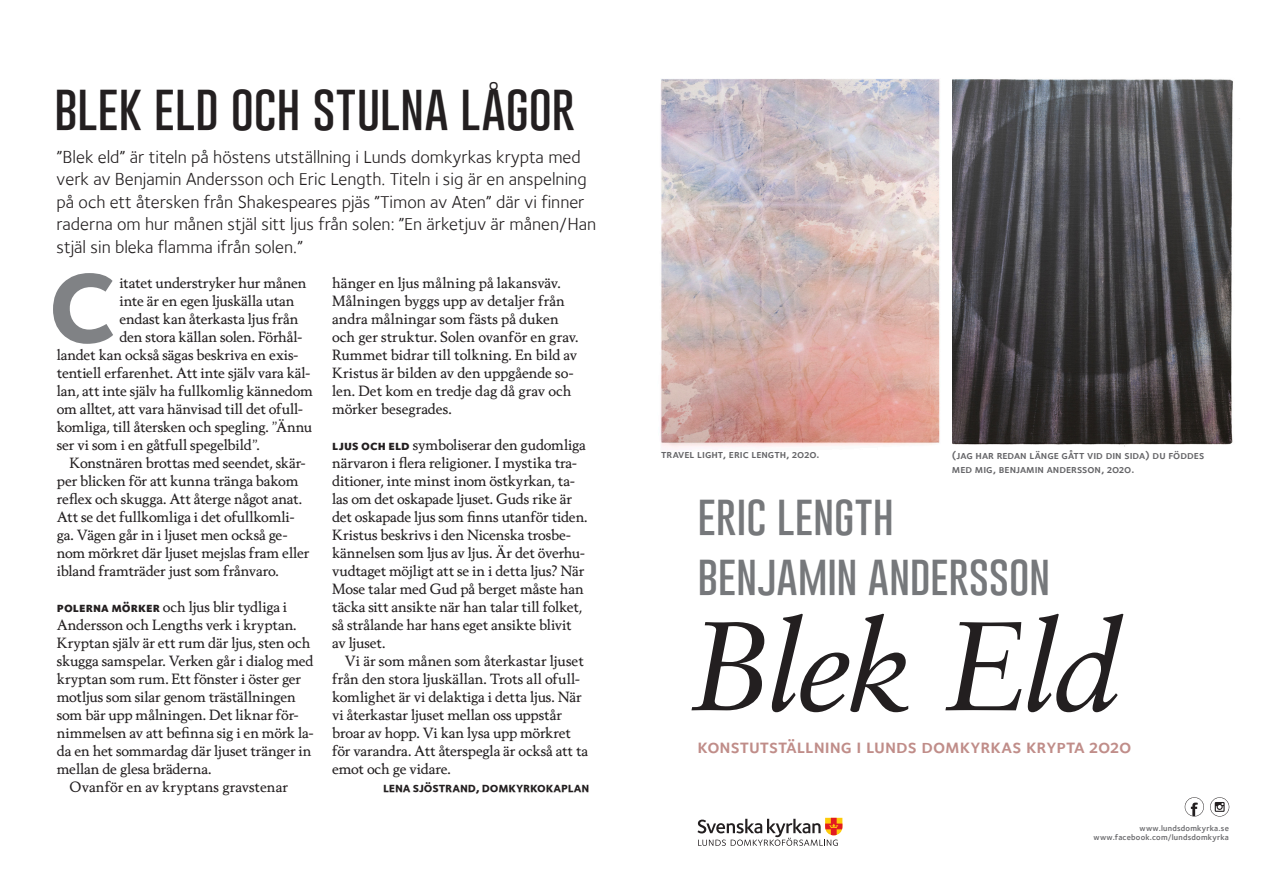
<style>
.page{position:relative;width:1263px;height:893px;background:#fff}
.page>*{position:absolute;margin:0;border:0;box-sizing:border-box;transform-origin:0 0}
.t1{font:italic 126.45px "Sabon LT";letter-spacing:-.045em;color:#231f20}
.t2{font:100.95px "Foundry Sterling Extra Bold OSF";color:#808285}
.t3{font:100 47.7px "Gobold";letter-spacing:-.005em;color:#231f20}
.t4{font:100 41.85px "Gobold";letter-spacing:-.005em;color:#76787b}
.t5{font:19.5px "Foundry Sterling Demi Expert";color:#c08d89}
._01_ingress_foundry{font:18px/22.8px "Foundry Sterling Book OSF";color:#231f20}
._03_Brödtext_första{font:14.25px/18px "Berling Nova Text Pro";letter-spacing:-.01em;color:#231f20}
._03_Brödtext_indrag{font:14.25px/18px "Berling Nova Text Pro";letter-spacing:-.005em;color:#231f20}
.Byline{font:13.5px "Foundry Sterling Bold Expert";letter-spacing:-.01em;color:#231f20}
.t6{font:11.4px/13.6px "Foundry Sterling Demi Expert";color:#656568}
.t7{font:8.1px "Foundry Sterling Demi OSF";letter-spacing:.025em;color:#67676a}
.s1{font-family:"Foundry Sterling Extra Bld Expert";font-size:13.5px}
</style>
<div class="page">
<img style="left:952px;top:79px;width:288px;height:368px">
<img style="left:660px;top:79px;width:280px;height:369px">
<svg style="left:697px;top:818px;width:145px;height:28px"></svg>
<svg style="left:1185px;top:797px;width:19px;height:19px"></svg>
<svg style="left:1210px;top:797px;width:19px;height:19px"></svg>
<p class="t3" style="left:54px;top:76px;width:522px">BLEK ELD OCH STULNA LÅGOR</p>
<p class="_01_ingress_foundry" style="left:57px;top:145px;width:541px">”Blek eld” är titeln på höstens utställning i Lunds domkyrkas krypta med verk av Benjamin Andersson och Eric Length. Titeln i sig är en anspelning på och ett återsken från Shakespeares pjäs ”Timon av Aten” där vi finner raderna om hur månen stjäl sitt ljus från solen: ”En ärketjuv är månen/Han stjäl sin bleka flamma ifrån solen.”</p>
<p class="_03_Brödtext_första" style="left:119px;top:274px;width:189px">itatet understryker hur månen</p>
<p class="_03_Brödtext_första" style="left:119px;top:292px;width:177px">inte är en egen ljuskälla utan</p>
<p class="_03_Brödtext_första" style="left:119px;top:310px;width:181px">endast kan återkasta ljus från</p>
<p class="_03_Brödtext_första" style="left:119px;top:328px;width:184px">den stora källan solen. Förhål-</p>
<p class="_03_Brödtext_första" style="left:57px;top:346px;width:243px">landet kan också sägas beskriva en exis-</p>
<p class="_03_Brödtext_första" style="left:57px;top:364px;width:255px">tentiell erfarenhet. Att inte själv vara käl-</p>
<p class="_03_Brödtext_första" style="left:57px;top:382px;width:257px">lan, att inte själv ha fullkomlig kännedom</p>
<p class="_03_Brödtext_första" style="left:57px;top:400px;width:248px">om alltet, att vara hänvisad till det ofull-</p>
<p class="_03_Brödtext_första" style="left:57px;top:418px;width:257px">komliga, till återsken och spegling. ”Ännu</p>
<p class="_03_Brödtext_första" style="left:57px;top:436px;width:204px">ser vi som i en gåtfull spegelbild”.</p>
<p class="_03_Brödtext_indrag" style="left:57px;top:454px;width:254px;text-indent:13px">Konstnären brottas med seendet, skär&shy;per blicken för att kunna tränga bakom reflex och skugga. Att återge något anat.<br>Att se det fullkomliga i det ofullkomli&shy;ga. Vägen går in i ljuset men också ge&shy;nom mörkret där ljuset mejslas fram eller ibland framträder just som frånvaro.</p>
<p class="_03_Brödtext_första" style="left:57px;top:598px;width:258px"><span class="s1">polerna mörker</span> och ljus blir tydliga i Andersson och Lengths verk i kryptan.<br>Kryptan själv är ett rum där ljus, sten och skugga samspelar. Verken går i dialog med kryptan som rum. Ett fönster i öster ger motljus som silar genom träställningen som bär upp målningen. Det liknar för&shy;nimmelsen av att befinna sig i en mörk la&shy;da en het sommardag där ljuset tränger in mellan de glesa bräderna.</p>
<p class="_03_Brödtext_indrag" style="left:70px;top:778px;width:220px">Ovanför en av kryptans gravstenar</p>
<p class="t2" style="left:49px;top:245px;width:68px">C</p>
<p class="_03_Brödtext_indrag" style="left:332px;top:274px;width:248px">hänger en ljus målning på lakansväv.<br>Målningen byggs upp av detaljer från andra målningar som fästs på duken och ger struktur. Solen ovanför en grav.<br>Rummet bidrar till tolkning. En bild av Kristus är bilden av den uppgående so&shy;len. Det kom en tredje dag då grav och mörker besegrades.</p>
<p class="_03_Brödtext_första" style="left:332px;top:436px;width:257px"><span class="s1">ljus och eld</span> symboliserar den gudomliga närvaron i flera religioner. I mystika tra&shy;ditioner, inte minst inom östkyrkan, ta&shy;las om det oskapade ljuset. Guds rike är det oskapade ljus som finns utanför tiden.<br>Kristus beskrivs i den Nicenska trosbe&shy;kännelsen som ljus av ljus. Är det överhu&shy;vudtaget möjligt att se in i detta ljus? När Mose talar med Gud på berget måste han täcka sitt ansikte när han talar till folket, så strålande har hans eget ansikte blivit av ljuset.</p>
<p class="_03_Brödtext_indrag" style="left:332px;top:652px;width:258px;text-indent:13px">Vi är som månen som återkastar ljuset från den stora ljuskällan. Trots all ofull&shy;komlighet är vi delaktiga i detta ljus. När vi återkastar ljuset mellan oss uppstår broar av hopp. Vi kan lysa upp mörkret för varandra. Att återspegla är också att ta emot och ge vidare.</p>
<p class="Byline" style="left:383px;top:779px;width:208px">lena sjöstrand, domkyrkokaplan</p>
<p class="t6" style="left:661px;top:447px;width:160px">travel light, eric length, 2020.</p>
<p class="t6" style="left:952px;top:449px;width:254px">(jag har redan länge gått vid din sida) du föddes med mig, benjamin andersson, 2020.</p>
<p class="t4" style="left:697px;top:488px;width:198px">ERIC LENGTH</p>
<p class="t4" style="left:697px;top:548px;width:354px">BENJAMIN ANDERSSON</p>
<p class="t1" style="left:689px;top:593px;width:435px">Blek Eld</p>
<p class="t5" style="left:697px;top:735px;width:435px">konstutställning i lunds domkyrkas krypta 2020</p>
<p class="t7" style="left:1139px;top:823px;width:91px">www.lundsdomkyrka.se</p>
<p class="t7" style="left:1093px;top:832px;width:137px">www.facebook.com/lundsdomkyrka</p>
</div>
